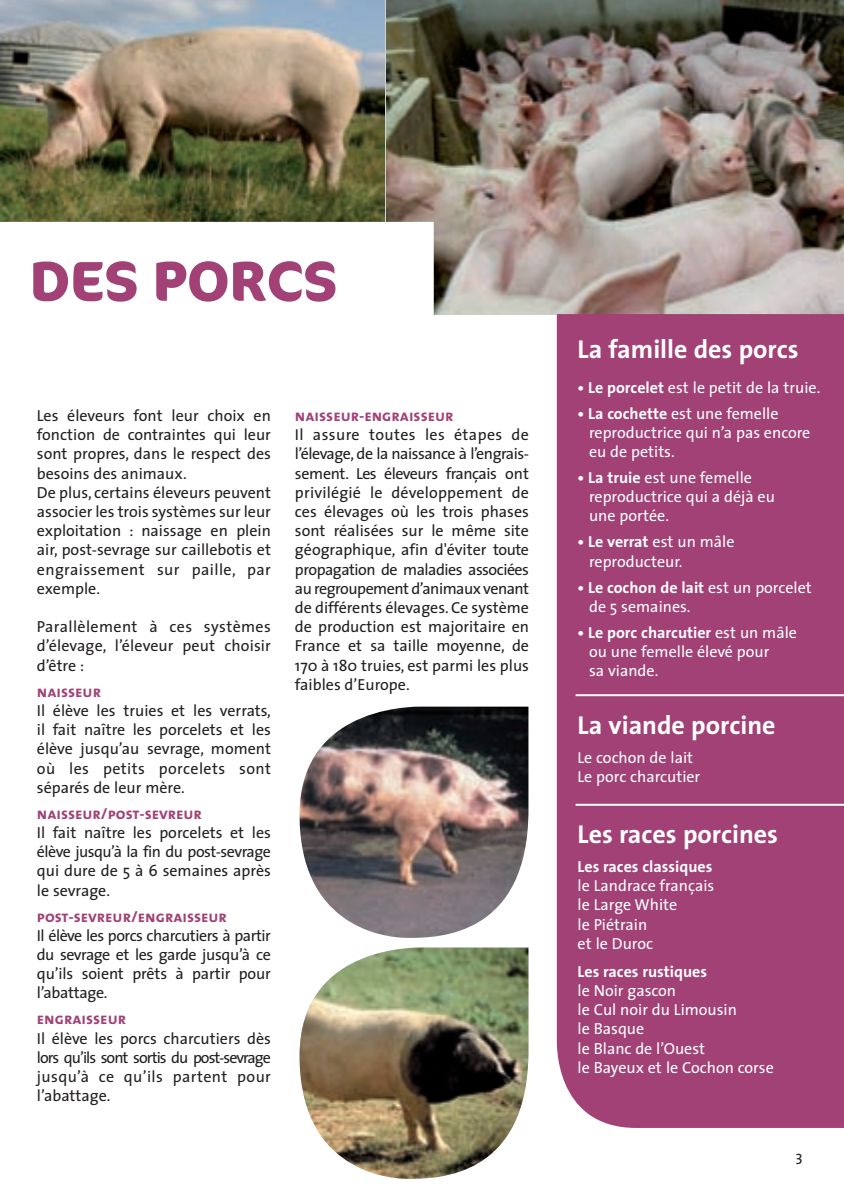
<style>
.page{position:relative;width:844px;height:1198px;background:#fff}
.page>*{position:absolute;margin:0;border:0;box-sizing:border-box;transform-origin:0 0}
.t1{font:700 56px "Cocon";color:#a14176}
.t2{font:700 26px "The Sans";color:#fff}
.t3{font:16px/19.2px "The Sans";color:#231f20}
.t4{font:16px/19.2px "The Sans";color:#fff}
.t5{font:16px/19.2px "The Sans";letter-spacing:-.03em;color:#231f20}
.t6{font:15px "The Sans Caps";color:#231f20}
.s1{font-family:"The Sans Bold Caps";color:#a14176}
.s2{font-weight:700}
</style>
<div class="page">
<img style="left:0;top:0;width:843px;height:1179px">
<p class="t1" style="left:30px;top:260px;width:309px">DES PORCS</p>
<p class="t3" style="left:37px;top:407px;width:235px">Les éleveurs font leur choix en fonction de contraintes qui leur sont propres, dans le respect des besoins des animaux.<br>De plus, certains éleveurs peuvent associer les trois systèmes sur leur exploitation : naissage en plein air, post-sevrage sur caillebotis et engraissement sur paille, par exemple.</p>
<p class="t3" style="left:37px;top:618px;width:235px;text-align:justify">Parallèlement à ces systèmes d’élevage, l’éleveur peut choisir d’être :</p>
<p class="t3" style="left:37px;top:683px;width:235px"><span class="s1">naisseur<br></span>Il élève les truies et les verrats, il fait naître les porcelets et les élève jusqu’au sevrage, moment où les petits porcelets sont séparés de leur mère.</p>
<p class="t3" style="left:37px;top:805px;width:235px"><span class="s1">naisseur/post-sevreur<br></span>Il fait naître les porcelets et les élève jusqu’à la fin du post-sevrage qui dure de 5 à 6 semaines après le sevrage.</p>
<p class="t5" style="left:37px;top:908px;width:235px"><span class="s1">post-sevreur/engraisseur<br></span>Il élève les porcs charcutiers à partir du sevrage et les garde jusqu’à ce qu’ils soient prêts à partir pour l’abattage.</p>
<p class="t3" style="left:37px;top:1010px;width:235px"><span class="s1">engraisseur<br></span>Il élève les porcs charcutiers dès lors qu’ils sont sortis du post-sevrage jusqu’à ce qu’ils partent pour l’abattage.</p>
<p class="t3" style="left:295px;top:407px;width:235px"><span class="s1">naisseur-engraisseur<br></span>Il assure toutes les étapes de l’élevage, de la naissance à l’engrais&shy;sement. Les éleveurs français ont privilégié le développement de ces élevages où les trois phases sont réalisées sur le même site géographique, afin d'éviter toute propagation de maladies associées au regroupement d’animaux venant de différents élevages. Ce système de production est majoritaire en<br>France et sa taille moyenne, de<br>170 à 180 truies, est parmi les plus faibles d’Europe.</p>
<p class="t2" style="left:577px;top:338px;width:222px">La famille des porcs</p>
<p class="t4" style="left:577px;top:379px;width:244px"><span class="s2">• Le porcelet</span> est le petit de la truie.</p>
<p class="t4" style="left:589px;top:405px;width:223px;text-indent:-12px"><span class="s2">• La cochette</span> est une femelle reproductrice qui n’a pas encore eu de petits.</p>
<p class="t4" style="left:589px;top:469px;width:187px;text-indent:-12px"><span class="s2">• La truie</span> est une femelle reproductrice qui a déjà eu une portée.</p>
<p class="t4" style="left:589px;top:534px;width:147px;text-indent:-12px"><span class="s2">• Le verrat</span> est un mâle reproducteur.</p>
<p class="t4" style="left:589px;top:579px;width:224px;text-indent:-12px"><span class="s2">• Le cochon de lait</span> est un porcelet de 5 semaines.</p>
<p class="t4" style="left:589px;top:624px;width:209px;text-indent:-12px"><span class="s2">• Le porc charcutier</span> est un mâle ou une femelle élevé pour<br>sa viande.</p>
<p class="t2" style="left:577px;top:713px;width:199px">La viande porcine</p>
<p class="t4" style="left:577px;top:749px;width:124px">Le cochon de lait<br>Le porc charcutier</p>
<p class="t2" style="left:577px;top:822px;width:202px">Les races porcines</p>
<p class="t4" style="left:577px;top:858px;width:138px"><span class="s2">Les races classiques </span>le Landrace français le Large White<br>le Piétrain<br>et le Duroc</p>
<p class="t4" style="left:577px;top:963px;width:198px"><span class="s2">Les races rustiques<br></span>le Noir gascon<br>le Cul noir du Limousin<br>le Basque<br>le Blanc de l’Ouest<br>le Bayeux et le Cochon corse</p>
<p class="t6" style="left:795px;top:1149px;width:9px">3</p>
</div>
